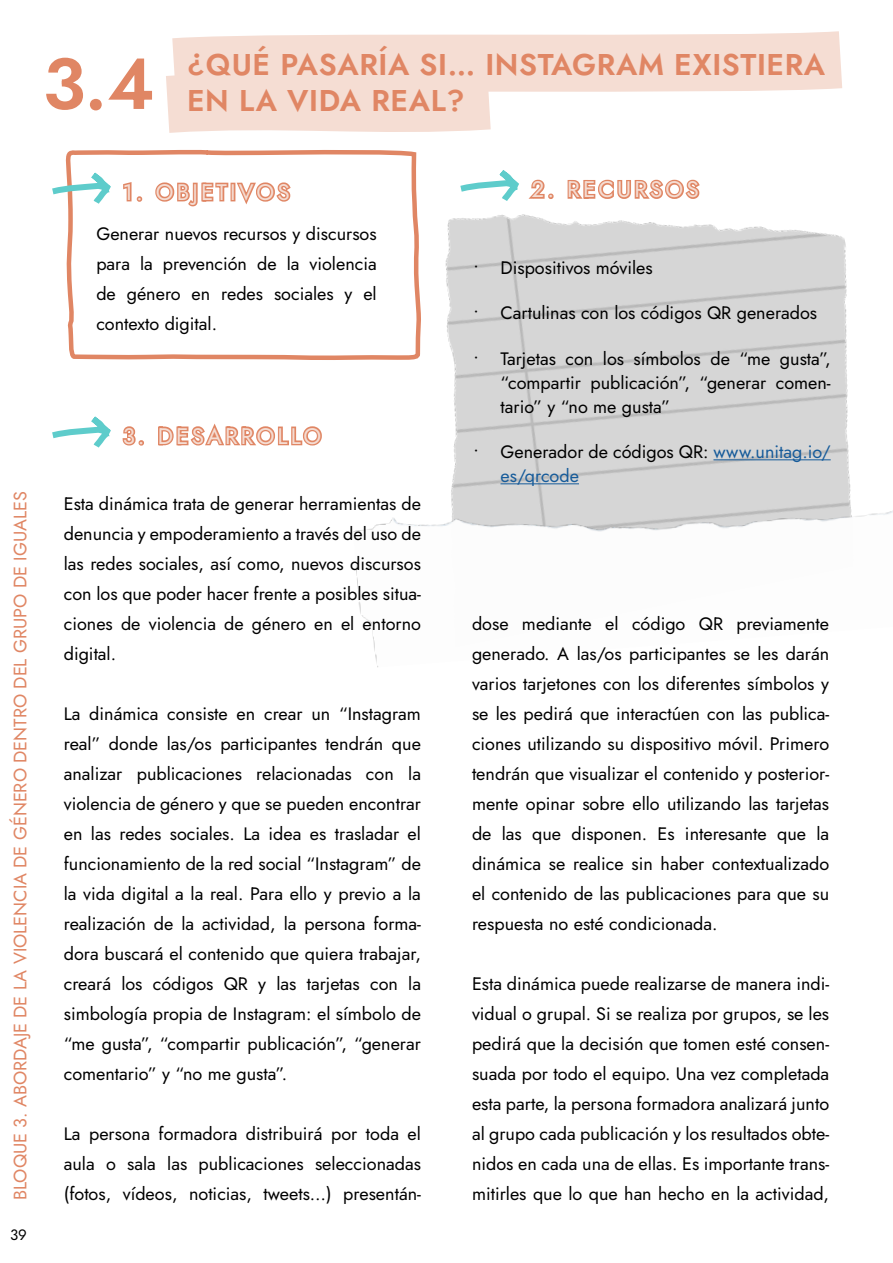
<style>
.page{position:relative;width:893px;height:1263px;background:#fff}
.page>*{position:absolute;margin:0;border:0;box-sizing:border-box;transform-origin:0 0}
.t1{font:600 72px "Jost";color:#e08664}
.t2{font:600 30px/36px "Jost";letter-spacing:.02em;color:#e08664}
.t3{font:22.5px "Jost";letter-spacing:.14em;color:#f5ddd3}
.t4{font:18px/30px "Jost";color:#000;text-align:justify}
.t5{font:18px "Jost";color:#e08664}
.t6{font:18px/24px "Jost";color:#165b9a}
.t7{font:15px "Jost";color:#000}
.s1{color:#000}
</style>
<div class="page">
<svg style="left:172px;top:31px;width:670px;height:61px;background:#f6e1d8"></svg>
<svg style="left:166px;top:40px;width:384px;height:93px;background:#f6e0d7"></svg>
<svg style="left:65px;top:150px;width:299px;height:210px"></svg>
<img style="left:364px;top:150px;width:486px;height:328px">
<hr style="left:713px;top:459px;width:118px;height:1px;background:#165b9a">
<img style="left:353px;top:478px;width:540px;height:190px">
<svg style="left:52px;top:167px;width:93px;height:43px"></svg>
<svg style="left:153px;top:180px;width:46px;height:29px"></svg>
<div style="left:202px;top:197px;width:11px;height:4px;border:3px solid #e08664"></div>
<div style="left:202px;top:183px;width:11px;height:4px;border:3px solid #e08664"></div>
<div style="left:202px;top:189px;width:11px;height:5px;border:3px solid #e08664"></div>
<div style="left:201px;top:183px;width:5px;height:18px;border:3px solid #e08664"></div>
<svg style="left:214px;top:180px;width:79px;height:28px"></svg>
<svg style="left:454px;top:164px;width:102px;height:43px"></svg>
<svg style="left:566px;top:178px;width:20px;height:22px"></svg>
<div style="left:584px;top:194px;width:11px;height:5px;border:3px solid #e08664"></div>
<div style="left:584px;top:180px;width:11px;height:5px;border:3px solid #e08664"></div>
<div style="left:584px;top:186px;width:11px;height:5px;border:3px solid #e08664"></div>
<div style="left:583px;top:180px;width:5px;height:19px;border:3px solid #e08664"></div>
<svg style="left:596px;top:177px;width:106px;height:24px"></svg>
<svg style="left:52px;top:416px;width:92px;height:32px"></svg>
<svg style="left:158px;top:426px;width:16px;height:20px"></svg>
<div style="left:178px;top:440px;width:10px;height:5px;border:3px solid #e08664"></div>
<div style="left:178px;top:426px;width:10px;height:5px;border:3px solid #e08664"></div>
<div style="left:178px;top:433px;width:10px;height:5px;border:3px solid #e08664"></div>
<div style="left:176px;top:426px;width:5px;height:19px;border:3px solid #e08664"></div>
<svg style="left:190px;top:423px;width:132px;height:23px"></svg>
<h1 class="t1" style="left:43px;top:35px;width:114px">3.4</h1>
<h2 class="t2" style="left:187px;top:47px;width:640px">¿QUÉ PASARÍA SI… INSTAGRAM EXISTIERA<br>EN LA VIDA REAL?</h2>
<p class="t5" style="left:8px;top:1200px;width:710px;rotate:-90deg">BLOQUE 3. ABORDAJE DE LA VIOLENCIA DE GÉNERO DENTRO DEL GRUPO DE IGUALES</p>
<p class="t7" style="left:10px;top:1225px;width:18px">39</p>
<p class="t3" style="left:123px;top:177px;width:168px">1. OBJETIVOS</p>
<p class="t3" style="left:531px;top:174px;width:169px">2. RECURSOS</p>
<p class="t4" style="left:96px;top:219px;width:282px">Generar nuevos recursos y discursos para la prevención de la violencia de género en redes sociales y el contexto digital.</p>
<p class="t3" style="left:123px;top:421px;width:200px">3. DESARROLLO</p>
<p class="t4" style="left:64px;top:489px;width:359px">Esta dinámica trata de generar herramientas de denuncia y empoderamiento a través del uso de las redes sociales, así como, nuevos discursos con los que poder hacer frente a posibles situa&shy;ciones de violencia de género en el entorno digital.</p>
<p class="t4" style="left:64px;top:699px;width:359px">La dinámica consiste en crear un “Instagram real” donde las/os participantes tendrán que analizar publicaciones relacionadas con la violencia de género y que se pueden encontrar en las redes sociales. La idea es trasladar el funcionamiento de la red social “Instagram” de la vida digital a la real. Para ello y previo a la realización de la actividad, la persona forma&shy;dora buscará el contenido que quiera trabajar, creará los códigos QR y las tarjetas con la simbología propia de Instagram: el símbolo de “me gusta”, “compartir publicación”, “generar comentario” y “no me gusta”.</p>
<p class="t4" style="left:64px;top:1119px;width:359px">La persona formadora distribuirá por toda el aula o sala las publicaciones seleccionadas (fotos, vídeos, noticias, tweets…) presentán-</p>
<p class="t4" style="left:473px;top:253px;width:181px">• Dispositivos móviles</p>
<p class="t4" style="left:473px;top:298px;width:345px">• Cartulinas con los códigos QR generados</p>
<p class="t4" style="left:500px;top:347px;width:332px;line-height:24px;text-indent:-27px">• Tarjetas con los símbolos de “me gusta”, “compartir publicación”, “generar comen&shy;tario” y “no me gusta”</p>
<p class="t6" style="left:500px;top:440px;width:332px;text-indent:-27px"><span class="s1">• Generador de códigos QR:</span> www.unitag.io/ es/qrcode</p>
<p class="t4" style="left:472px;top:609px;width:359px">dose mediante el código QR previamente generado. A las/os participantes se les darán varios tarjetones con los diferentes símbolos y se les pedirá que interactúen con las publica&shy;ciones utilizando su dispositivo móvil. Primero tendrán que visualizar el contenido y posterior&shy;mente opinar sobre ello utilizando las tarjetas de las que disponen. Es interesante que la dinámica se realice sin haber contextualizado el contenido de las publicaciones para que su respuesta no esté condicionada.</p>
<p class="t4" style="left:472px;top:969px;width:359px">Esta dinámica puede realizarse de manera indi&shy;vidual o grupal. Si se realiza por grupos, se les pedirá que la decisión que tomen esté consen&shy;suada por todo el equipo. Una vez completada esta parte, la persona formadora analizará junto al grupo cada publicación y los resultados obte&shy;nidos en cada una de ellas. Es importante trans&shy;mitirles que lo que han hecho en la actividad,</p>
</div>
